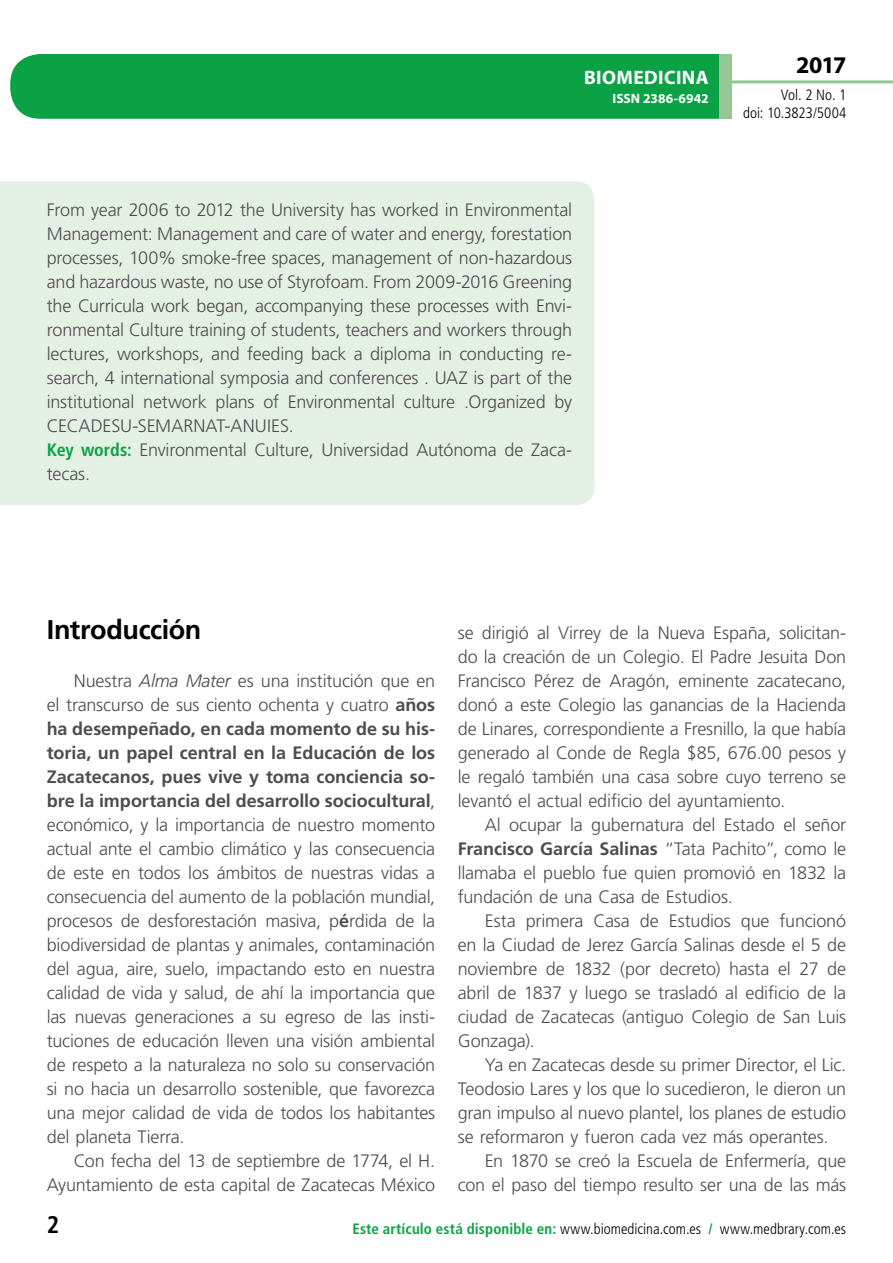
<style>
.page{position:relative;width:893px;height:1263px;background:#fff}
.page>*{position:absolute;margin:0;border:0;box-sizing:border-box;transform-origin:0 0}
.t1{font:700 27px "Frutiger LT Std";letter-spacing:-.015em;color:#000}
.t2{font:700 24px "Myriad Pro";color:#000}
.t3{font:700 condensed 24px "Frutiger LT Std";color:#000}
.t4{font:700 19.5px "Myriad Pro";letter-spacing:.02em;color:#fff}
.t5{font:300 18px/24px "Frutiger LT Std";letter-spacing:-.01em;color:#4d4d4f;text-align:justify}
.t6{font:300 condensed 15px/18px "Frutiger LT Std";letter-spacing:.005em;color:#000;text-align:right}
.t7{font:700 13.5px "Myriad Pro";color:#fff}
.s1{font-weight:700;font-stretch:condensed;color:#0aa245}
.s2{font-style:italic}
.s3{font-weight:700}
.s4{font-weight:700;color:#0aa245}
</style>
<div class="page">
<div style="left:10px;top:54px;width:775px;height:65px;background:#0aa245;border-radius:30px"></div>
<div style="left:732px;top:0;width:161px;height:157px;background:#fff"></div>
<hr style="left:730px;top:80px;width:163px;height:3px;background:#95c794">
<div style="left:719px;top:54px;width:13px;height:65px;background:#95c794"></div>
<div style="left:0;top:181px;width:594px;height:324px;background:#e5f0e4"></div>
<p class="t4" style="left:584px;top:65px;width:126px">BIOMEDICINA</p>
<p class="t7" style="left:612px;top:90px;width:98px">ISSN 2386-6942</p>
<p class="t5" style="left:47px;top:198px;width:527px;text-align:left">From year 2006 to 2012 the University has worked in Environmental Management: Management and care of water and energy, forestation processes, 100% smoke-free spaces, management of non-hazardous and hazardous waste, no use of Styrofoam. From 2009-2016 Greening the Curricula work began, accompanying these processes with Envi&shy;ronmental Culture training of students, teachers and workers through lectures, workshops, and feeding back a diploma in conducting re&shy;search, 4 international symposia and conferences . UAZ is part of the institutional network plans of Environmental culture .Organized by CECADESU-SEMARNAT-ANUIES.<br><span class="s1">Key words:</span> Environmental Culture, Universidad Autónoma de Zaca&shy;tecas.</p>
<h2 class="t2" style="left:796px;top:49px;width:52px">2017</h2>
<p class="t6" style="left:743px;top:86px;width:105px">Vol. 2 No. 1<br>doi: 10.3823/5004</p>
<h1 class="t1" style="left:47px;top:613px;width:156px">Introducción</h1>
<p class="t5" style="left:47px;top:669px;width:390px;text-indent:27px">Nuestra <span class="s2">Alma Mater</span> es una institución que en el transcurso de sus ciento ochenta y cuatro <span class="s3">años ha desempeñado, en cada momento de su his&shy;toria, un papel central en la Educación de los Zacatecanos, pues vive y toma conciencia so&shy;bre la importancia del desarrollo sociocultural</span>, económico, y la importancia de nuestro momento actual ante el cambio climático y las consecuencia de este en todos los ámbitos de nuestras vidas a consecuencia del aumento de la población mundial, procesos de desforestación masiva, p<span class="s3">é</span>rdida de la biodiversidad de plantas y animales, contaminación del agua, aire, suelo, impactando esto en nuestra calidad de vida y salud, de ahí la importancia que las nuevas generaciones a su egreso de las insti&shy;tuciones de educación lleven una visión ambiental de respeto a la naturaleza no solo su conservación si no hacia un desarrollo sostenible, que favorezca una mejor calidad de vida de todos los habitantes del planeta Tierra.</p>
<p class="t5" style="left:47px;top:1149px;width:390px;text-align:right">Con fecha del 13 de septiembre de 1774, el H.<br>Ayuntamiento de esta capital de Zacatecas México</p>
<p class="t5" style="left:458px;top:621px;width:390px">se dirigió al Virrey de la Nueva España, solicitan&shy;do la creación de un Colegio. El Padre Jesuita Don Francisco Pérez de Aragón, eminente zacatecano, donó a este Colegio las ganancias de la Hacienda de Linares, correspondiente a Fresnillo, la que había generado al Conde de Regla $85, 676.00 pesos y le regaló también una casa sobre cuyo terreno se levantó el actual edificio del ayuntamiento.</p>
<p class="t5" style="left:458px;top:813px;width:390px;text-indent:27px">Al ocupar la gubernatura del Estado el señor <span class="s3">Francisco García Salinas</span> “Tata Pachito”, como le llamaba el pueblo fue quien promovió en 1832 la fundación de una Casa de Estudios.</p>
<p class="t5" style="left:458px;top:909px;width:390px;text-indent:27px">Esta primera Casa de Estudios que funcionó en la Ciudad de Jerez García Salinas desde el 5 de noviembre de 1832 (por decreto) hasta el 27 de abril de 1837 y luego se trasladó al edificio de la ciudad de Zacatecas (antiguo Colegio de San Luis Gonzaga).</p>
<p class="t5" style="left:485px;top:1053px;width:363px">Ya en Zacatecas desde su primer Director, el Lic.</p>
<p class="t5" style="left:458px;top:1077px;width:390px">Teodosio Lares y los que lo sucedieron, le dieron un</p>
<p class="t5" style="left:458px;top:1101px;width:390px">gran impulso al nuevo plantel, los planes de estudio</p>
<p class="t5" style="left:458px;top:1125px;width:372px">se reformaron y fueron cada vez más operantes.</p>
<p class="t5" style="left:485px;top:1149px;width:363px">En 1870 se creó la Escuela de Enfermería, que</p>
<p class="t5" style="left:458px;top:1173px;width:390px">con el paso del tiempo resulto ser una de las más</p>
<p class="t6" style="left:352px;top:1219px;width:495px"><span class="s4">Este artículo está disponible en:</span> www.biomedicina.com.es <span class="s4">/</span> www.medbrary.com.es</p>
<h2 class="t3" style="left:47px;top:1210px;width:14px">2</h2>
</div>
